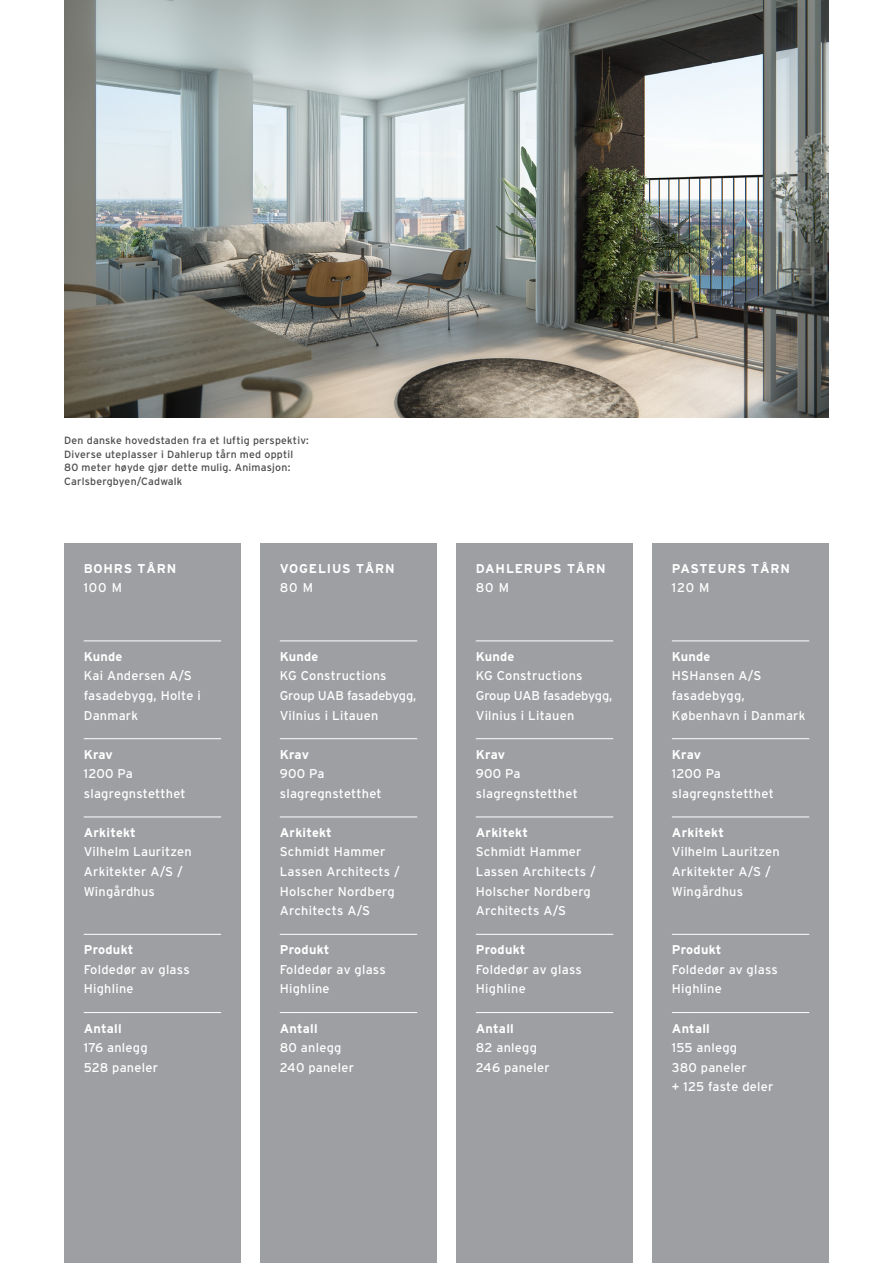
<style>
.page{position:relative;width:893px;height:1263px;background:#fff}
.page>*{position:absolute;margin:0;border:0;box-sizing:border-box;transform-origin:0 0}
.Fließtext_8_5_pt___Z{font:12.75px/19.5px "Interstate";letter-spacing:.02em;color:#fff}
.Zwischenheadline_8_5{font:700 12.75px/19.5px "Interstate OT";letter-spacing:.065em;color:#fff}
.Zwischenheadline_8_5-2{font:12.75px "Interstate";letter-spacing:.065em;color:#fff}
.Bildunterschrift_7_P{font:10.5px/13.5px "Interstate";letter-spacing:.02em;color:#4b4c4d}
.s1{font-family:"Interstate OT";font-weight:700}
.s2{font-family:"Interstate";font-weight:400}
</style>
<div class="page">
<img style="left:64px;top:0;width:765px;height:418px">
<div style="left:64px;top:543px;width:177px;height:720px;background:#9d9fa2"></div>
<div style="left:260px;top:543px;width:177px;height:720px;background:#9d9fa2"></div>
<div style="left:456px;top:543px;width:177px;height:720px;background:#9d9fa2"></div>
<div style="left:652px;top:543px;width:177px;height:720px;background:#9d9fa2"></div>
<hr style="left:84px;top:640px;width:137px;height:1px;background:#fff">
<hr style="left:84px;top:738px;width:137px;height:1px;background:#fff">
<hr style="left:84px;top:816px;width:137px;height:1px;background:#fff">
<hr style="left:84px;top:934px;width:137px;height:1px;background:#fff">
<hr style="left:84px;top:1012px;width:137px;height:1px;background:#fff">
<hr style="left:280px;top:640px;width:137px;height:1px;background:#fff">
<hr style="left:280px;top:738px;width:137px;height:1px;background:#fff">
<hr style="left:280px;top:816px;width:137px;height:1px;background:#fff">
<hr style="left:280px;top:934px;width:137px;height:1px;background:#fff">
<hr style="left:280px;top:1012px;width:137px;height:1px;background:#fff">
<hr style="left:476px;top:640px;width:137px;height:1px;background:#fff">
<hr style="left:476px;top:738px;width:137px;height:1px;background:#fff">
<hr style="left:476px;top:816px;width:137px;height:1px;background:#fff">
<hr style="left:476px;top:934px;width:137px;height:1px;background:#fff">
<hr style="left:476px;top:1012px;width:137px;height:1px;background:#fff">
<hr style="left:672px;top:640px;width:137px;height:1px;background:#fff">
<hr style="left:672px;top:738px;width:137px;height:1px;background:#fff">
<hr style="left:672px;top:816px;width:137px;height:1px;background:#fff">
<hr style="left:672px;top:934px;width:137px;height:1px;background:#fff">
<hr style="left:672px;top:1012px;width:137px;height:1px;background:#fff">
<p class="Bildunterschrift_7_P" style="left:64px;top:434px;width:246px">Den danske hovedstaden fra et luftig perspektiv:<br>Diverse uteplasser i Dahlerup tårn med opptil 80 meter høyde gjør dette mulig. Animasjon:<br>Carlsbergbyen/Cadwalk</p>
<p class="Zwischenheadline_8_5" style="left:84px;top:558px;width:94px">BOHRS TÅRN</p>
<p class="Zwischenheadline_8_5-2" style="left:84px;top:580px;width:40px">100 M</p>
<p class="Fließtext_8_5_pt___Z" style="left:84px;top:646px;width:118px"><span class="s1">Kunde<br></span>Kai Andersen A/S fasadebygg, Holte i<br>Danmark</p>
<p class="Fließtext_8_5_pt___Z" style="left:84px;top:744px;width:103px"><span class="s1">Krav<br></span>1200 Pa slagregnstetthet</p>
<p class="Fließtext_8_5_pt___Z" style="left:84px;top:822px;width:109px"><span class="s1">Arkitekt<br></span>Vilhelm Lauritzen<br>Arkitekter A/S /<br>Wingårdhus</p>
<p class="Fließtext_8_5_pt___Z" style="left:84px;top:940px;width:108px"><span class="s1">Produkt<br></span>Foldedør av glass</p>
<p class="Fließtext_8_5_pt___Z" style="left:84px;top:979px;width:51px">Highline</p>
<p class="Fließtext_8_5_pt___Z" style="left:84px;top:1018px;width:76px"><span class="s1">Antall<br></span>176 anlegg<br>528 paneler</p>
<p class="Zwischenheadline_8_5" style="left:280px;top:558px;width:116px">VOGELIUS TÅRN<br><span class="s2">80 M</span></p>
<p class="Zwischenheadline_8_5" style="left:476px;top:558px;width:131px">DAHLERUPS TÅRN</p>
<p class="Zwischenheadline_8_5-2" style="left:476px;top:580px;width:35px">80 M</p>
<p class="Fließtext_8_5_pt___Z" style="left:280px;top:646px;width:138px"><span class="s1">Kunde<br></span>KG Constructions<br>Group UAB fasadebygg,<br>Vilnius i Litauen</p>
<p class="Fließtext_8_5_pt___Z" style="left:280px;top:744px;width:103px"><span class="s1">Krav<br></span>900 Pa slagregnstetthet</p>
<p class="Fließtext_8_5_pt___Z" style="left:280px;top:822px;width:121px"><span class="s1">Arkitekt<br></span>Schmidt Hammer<br>Lassen Architects /<br>Holscher Nordberg<br>Architects A/S</p>
<p class="Fließtext_8_5_pt___Z" style="left:280px;top:940px;width:108px"><span class="s1">Produkt<br></span>Foldedør av glass</p>
<p class="Fließtext_8_5_pt___Z" style="left:280px;top:979px;width:51px">Highline</p>
<p class="Fließtext_8_5_pt___Z" style="left:280px;top:1018px;width:76px"><span class="s1">Antall<br></span>80 anlegg<br>240 paneler</p>
<p class="Fließtext_8_5_pt___Z" style="left:476px;top:646px;width:138px"><span class="s1">Kunde<br></span>KG Constructions<br>Group UAB fasadebygg,<br>Vilnius i Litauen</p>
<p class="Fließtext_8_5_pt___Z" style="left:476px;top:744px;width:103px"><span class="s1">Krav<br></span>900 Pa slagregnstetthet</p>
<p class="Fließtext_8_5_pt___Z" style="left:476px;top:822px;width:121px"><span class="s1">Arkitekt<br></span>Schmidt Hammer<br>Lassen Architects /<br>Holscher Nordberg<br>Architects A/S</p>
<p class="Fließtext_8_5_pt___Z" style="left:476px;top:940px;width:108px"><span class="s1">Produkt<br></span>Foldedør av glass</p>
<p class="Fließtext_8_5_pt___Z" style="left:476px;top:979px;width:51px">Highline</p>
<p class="Fließtext_8_5_pt___Z" style="left:476px;top:1018px;width:76px"><span class="s1">Antall<br></span>82 anlegg<br>246 paneler</p>
<p class="Zwischenheadline_8_5" style="left:672px;top:558px;width:120px">PASTEURS TÅRN</p>
<p class="Zwischenheadline_8_5-2" style="left:672px;top:580px;width:39px">120 M</p>
<p class="Fließtext_8_5_pt___Z" style="left:672px;top:646px;width:135px"><span class="s1">Kunde<br></span>HSHansen A/S fasadebygg,<br>København i Danmark</p>
<p class="Fließtext_8_5_pt___Z" style="left:672px;top:744px;width:103px"><span class="s1">Krav<br></span>1200 Pa slagregnstetthet</p>
<p class="Fließtext_8_5_pt___Z" style="left:672px;top:822px;width:109px"><span class="s1">Arkitekt<br></span>Vilhelm Lauritzen<br>Arkitekter A/S /<br>Wingårdhus</p>
<p class="Fließtext_8_5_pt___Z" style="left:672px;top:940px;width:108px"><span class="s1">Produkt<br></span>Foldedør av glass</p>
<p class="Fließtext_8_5_pt___Z" style="left:672px;top:979px;width:51px">Highline</p>
<p class="Fließtext_8_5_pt___Z" style="left:672px;top:1018px;width:76px"><span class="s1">Antall<br></span>155 anlegg<br>380 paneler</p>
<p class="Fließtext_8_5_pt___Z" style="left:672px;top:1077px;width:103px">+ 125 faste deler</p>
</div>
